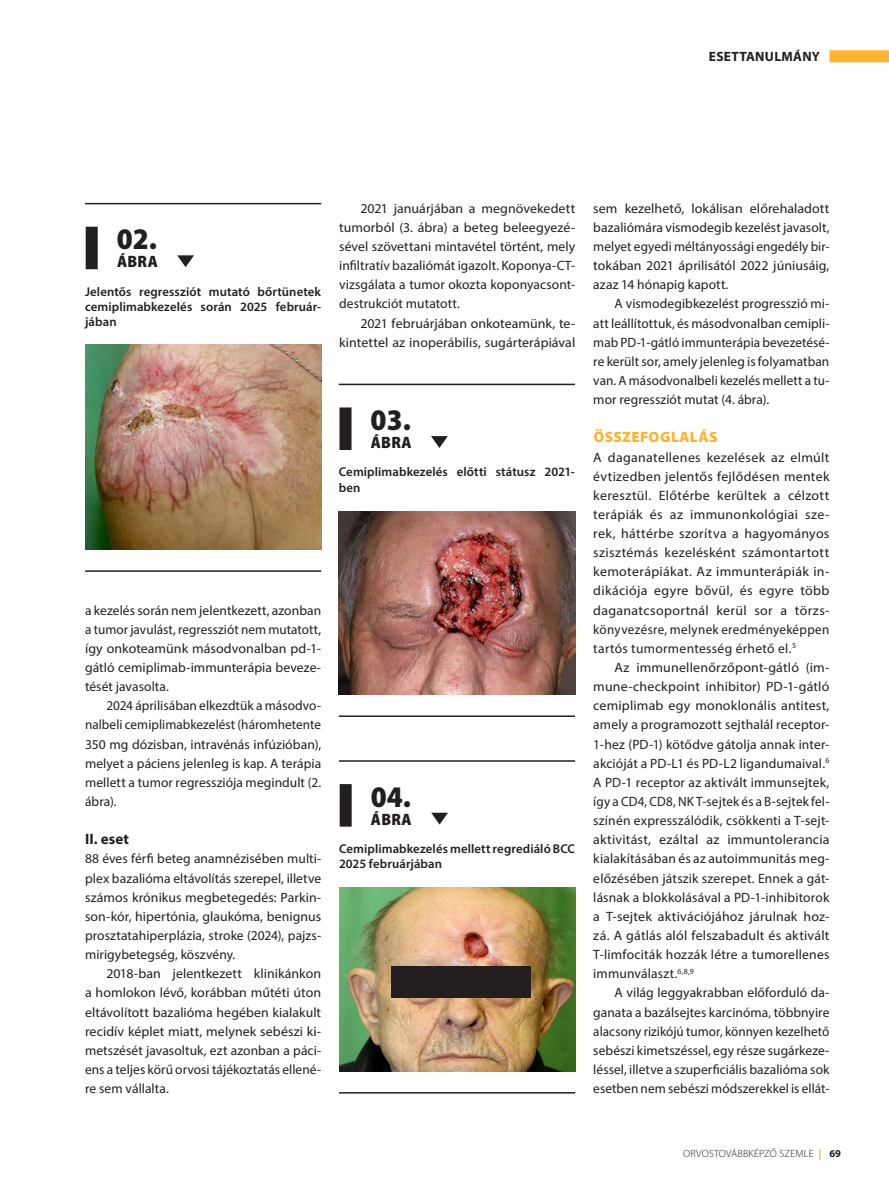
<style>
.page{position:relative;width:889px;height:1191px;background:#fff}
.page>*{position:absolute;margin:0;border:0;box-sizing:border-box;transform-origin:0 0}
.t1{font:900 semi-condensed 30px "Myriad Pro";color:#231f20}
.t2{font:900 semi-condensed 16.5px "Myriad Pro";letter-spacing:.02em;color:#231f20}
.alcím_1{font:900 15px "Myriad Pro";letter-spacing:.025em;color:#fcb533}
.alcím_2{font:700 15px "Myriad Pro";letter-spacing:.01em;color:#231f20}
.kenyér{font:13.5px/19.2px "Myriad Pro";letter-spacing:.005em;color:#231f20;text-align:justify}
.kenyér_tompa{font:13.5px/19.2px "Myriad Pro";letter-spacing:.015em;color:#231f20;text-align:justify}
.t3{font:700 13.5px "Myriad Pro";letter-spacing:.02em;color:#231f20}
.képaláírás{font:600 12.75px/15px "Myriad Pro";letter-spacing:.01em;color:#231f20}
.t4{font:300 10.5px "Myriad Pro";letter-spacing:.02em;color:#231f20}
.s1{font-weight:700;color:#fcb533}
.s2{font-weight:700}
</style>
<div class="page">
<div style="left:829px;top:50px;width:60px;height:12px;background:#fcb533"></div>
<div style="left:86px;top:227px;width:12px;height:42px;background:#231f20"></div>
<svg style="left:177px;top:255px;width:17px;height:12px"></svg>
<hr style="left:85px;top:570px;width:236px;height:2px;background:#231f20">
<hr style="left:85px;top:203px;width:236px;height:1px;background:#231f20">
<img style="left:85px;top:344px;width:236px;height:205px">
<div style="left:339px;top:407px;width:12px;height:43px;background:#231f20"></div>
<svg style="left:431px;top:436px;width:17px;height:12px"></svg>
<hr style="left:339px;top:715px;width:236px;height:2px;background:#231f20">
<hr style="left:339px;top:384px;width:236px;height:1px;background:#231f20">
<img style="left:339px;top:511px;width:236px;height:184px">
<div style="left:340px;top:784px;width:12px;height:42px;background:#231f20"></div>
<svg style="left:431px;top:812px;width:17px;height:12px"></svg>
<hr style="left:339px;top:1092px;width:236px;height:1px;background:#231f20">
<hr style="left:339px;top:760px;width:236px;height:1px;background:#231f20">
<img style="left:339px;top:888px;width:236px;height:183px">
<div style="left:392px;top:966px;width:139px;height:32px;background:#231f20"></div>
<p class="t3" style="left:709px;top:48px;width:112px">ESETTANULMÁNY</p>
<p class="t1" style="left:117px;top:222px;width:42px">02.</p>
<p class="t2" style="left:117px;top:252px;width:42px">ÁBRA</p>
<p class="képaláírás" style="left:85px;top:284px;width:237px;text-align:justify">Jelentős regressziót mutató bőrtünetek cemiplimabkezelés során 2025 február&shy;jában</p>
<p class="kenyér" style="left:339px;top:198px;width:238px;text-indent:21px">2021 januárjában a megnövekedett tumorból (3. ábra) a beteg beleegyezé&shy;sével szövettani mintavétel történt, mely infiltratív bazaliómát igazolt. Koponya-CT&shy;vizsgálata a tumor okozta koponyacsont&shy;destrukciót mutatott.</p>
<p class="kenyér" style="left:339px;top:313px;width:238px;text-align:right">2021 februárjában onkoteamünk, te&shy;kintettel az inoperábilis, sugárterápiával</p>
<p class="t1" style="left:371px;top:403px;width:42px">03.</p>
<p class="t2" style="left:371px;top:433px;width:42px">ÁBRA</p>
<p class="képaláírás" style="left:339px;top:464px;width:237px">Cemiplimabkezelés előtti státusz 2021- ben</p>
<p class="kenyér" style="left:85px;top:600px;width:238px">a kezelés során nem jelentkezett, azonban a tumor javulást, regressziót nem mutatott, így onkoteamünk másodvonalban pd-1- gátló cemiplimab-immunterápia beveze&shy;tését javasolta.</p>
<p class="kenyér" style="left:85px;top:696px;width:238px;text-indent:21px">2024 áprilisában elkezdtük a másodvo&shy;nalbeli cemiplimabkezelést (háromhetente 350 mg dózisban, intravénás infúzióban), melyet a páciens jelenleg is kap. A terápia mellett a tumor regressziója megindult (2. ábra).</p>
<p class="alcím_2" style="left:85px;top:829px;width:45px">II. eset</p>
<p class="kenyér_tompa" style="left:85px;top:849px;width:238px">88 éves férfi beteg anamnézisében multi&shy;plex bazalióma eltávolítás szerepel, illetve számos krónikus megbetegedés: Parkin&shy;son-kór, hipertónia, glaukóma, benignus prosztatahiperplázia, stroke (2024), pajzs&shy;mirigybetegség, köszvény.</p>
<p class="kenyér" style="left:85px;top:964px;width:238px;text-indent:21px">2018-ban jelentkezett klinikánkon a homlokon lévő, korábban műtéti úton eltávolított bazalióma hegében kialakult recidív képlet miatt, melynek sebészi ki&shy;metszését javasoltuk, ezt azonban a páci&shy;ens a teljes körű orvosi tájékoztatás ellené&shy;re sem vállalta.</p>
<p class="t1" style="left:371px;top:779px;width:42px">04.</p>
<p class="t2" style="left:371px;top:810px;width:42px">ÁBRA</p>
<p class="képaláírás" style="left:339px;top:841px;width:237px">Cemiplimabkezelés mellett regrediáló BCC<br>2025 februárjában</p>
<p class="kenyér" style="left:593px;top:198px;width:238px">sem kezelhető, lokálisan előrehaladott bazaliómára vismodegib kezelést javasolt, melyet egyedi méltányossági engedély bir&shy;tokában 2021 áprilisától 2022 júniusáig, azaz 14 hónapig kapott.</p>
<p class="kenyér" style="left:593px;top:294px;width:238px;text-indent:21px">A vismodegibkezelést progresszió mi&shy;att leállítottuk, és másodvonalban cemipli&shy;mab PD-1-gátló immunterápia bevezetésé&shy;re került sor, amely jelenleg is folyamatban van. A másodvonalbeli kezelés mellett a tu&shy;mor regressziót mutat (4. ábra).</p>
<p class="alcím_1" style="left:593px;top:429px;width:125px">ÖSSZEFOGLALÁS</p>
<p class="kenyér_tompa" style="left:593px;top:447px;width:238px">A daganatellenes kezelések az elmúlt évtizedben jelentős fejlődésen mentek keresztül. Előtérbe kerültek a célzott terápiák és az immunonkológiai sze&shy;rek, háttérbe szorítva a hagyományos szisztémás kezelésként számontartott kemoterápiákat. Az immunterápiák in&shy;dikációja egyre bővül, és egyre több daganatcsoportnál kerül sor a törzs&shy;könyvezésre, melynek eredményeképpen tartós tumormentesség érhető el.<sup>5</sup></p>
<p class="kenyér" style="left:593px;top:657px;width:238px;text-indent:21px">Az immunellenőrzőpont-gátló (im&shy;mune-checkpoint inhibitor) PD-1-gátló cemiplimab egy monoklonális antitest, amely a programozott sejthalál receptor-1-hez (PD-1) kötődve gátolja annak inter&shy;akcióját a PD-L1 és PD-L2 ligandumaival.<sup>6<br></sup>A PD-1 receptor az aktivált immunsejtek, így a CD4, CD8, NK T-sejtek és a B-sejtek fel&shy;színén expresszálódik, csökkenti a T-sejt&shy;aktivitást, ezáltal az immuntolerancia kialakításában és az autoimmunitás meg&shy;előzésében játszik szerepet. Ennek a gát&shy;lásnak a blokkolásával a PD-1-inhibitorok a T-sejtek aktivációjához járulnak hoz&shy;zá. A gátlás alól felszabadult és aktivált T-limfociták hozzák létre a tumorellenes immunválaszt.<sup>6,8,9</sup></p>
<p class="kenyér" style="left:593px;top:983px;width:238px;text-indent:21px">A világ leggyakrabban előforduló da&shy;ganata a bazálsejtes karcinóma, többnyire alacsony rizikójú tumor, könnyen kezelhető sebészi kimetszéssel, egy része sugárkeze&shy;léssel, illetve a szuperficiális bazalióma sok esetben nem sebészi módszerekkel is ellát-</p>
<p class="t4" style="left:683px;top:1148px;width:159px">ORVOSTOVÁBBKÉPZŐ SZEMLE <span class="s1">|</span> <span class="s2">69</span></p>
</div>
